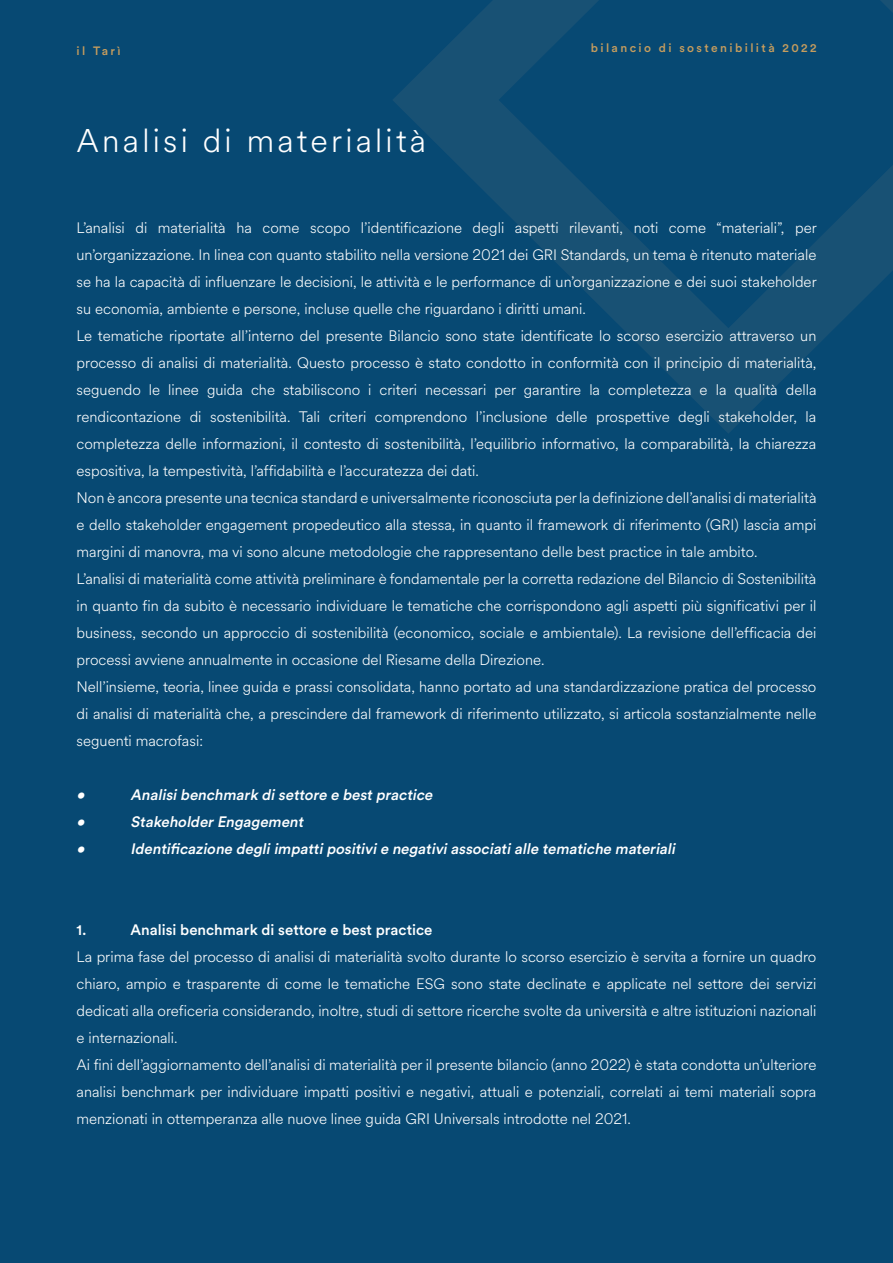
<style>
.page{position:relative;width:893px;height:1263px;background:#074973}
.page>*{position:absolute;margin:0;border:0;box-sizing:border-box;transform-origin:0 0}
.Titoli{font:300 32.4px "Circular Spotify Text";letter-spacing:.1em;color:#fff}
.Paragrafo{font:300 15px/27px "Circular Spotify Text";color:#fff;text-align:justify}
.Paragrafo-2{font:italic 500 15px "Circular Std";color:#fff}
.Paragrafo-3{font:500 15px "Circular Std";color:#fff}
.t1{font:500 12px "Circular Std";letter-spacing:.2em;color:#c69d5e}
</style>
<div class="page">
<svg style="left:393px;top:0;width:500px;height:433px"></svg>
<p class="t1" style="left:77px;top:43px;width:46px">il Tarì</p>
<p class="t1" style="left:591px;top:40px;width:227px">bilancio di sostenibilità 2022</p>
<p class="Titoli" style="left:77px;top:118px;width:351px">Analisi di materialità</p>
<p class="Paragrafo" style="left:77px;top:214px;width:742px">L’analisi di materialità ha come scopo l’identificazione degli aspetti rilevanti, noti come “materiali”, per un’organizzazione. In linea con quanto stabilito nella versione 2021 dei GRI Standards, un tema è ritenuto materiale se ha la capacità di influenzare le decisioni, le attività e le performance di un’organizzazione e dei suoi stakeholder su economia, ambiente e persone, incluse quelle che riguardano i diritti umani.</p>
<p class="Paragrafo" style="left:77px;top:322px;width:741px">Le tematiche riportate all’interno del presente Bilancio sono state identificate lo scorso esercizio attraverso un processo di analisi di materialità. Questo processo è stato condotto in conformità con il principio di materialità, seguendo le linee guida che stabiliscono i criteri necessari per garantire la completezza e la qualità della rendicontazione di sostenibilità. Tali criteri comprendono l’inclusione delle prospettive degli stakeholder, la completezza delle informazioni, il contesto di sostenibilità, l’equilibrio informativo, la comparabilità, la chiarezza espositiva, la tempestività, l’affidabilità e l’accuratezza dei dati.</p>
<p class="Paragrafo" style="left:77px;top:484px;width:741px">Non è ancora presente una tecnica standard e universalmente riconosciuta per la definizione dell’analisi di materialità e dello stakeholder engagement propedeutico alla stessa, in quanto il framework di riferimento (GRI) lascia ampi margini di manovra, ma vi sono alcune metodologie che rappresentano delle best practice in tale ambito.</p>
<p class="Paragrafo" style="left:77px;top:565px;width:741px">L’analisi di materialità come attività preliminare è fondamentale per la corretta redazione del Bilancio di Sostenibilità in quanto fin da subito è necessario individuare le tematiche che corrispondono agli aspetti più significativi per il business, secondo un approccio di sostenibilità (economico, sociale e ambientale). La revisione dell’efficacia dei processi avviene annualmente in occasione del Riesame della Direzione.</p>
<p class="Paragrafo" style="left:77px;top:673px;width:741px">Nell’insieme, teoria, linee guida e prassi consolidata, hanno portato ad una standardizzazione pratica del processo di analisi di materialità che, a prescindere dal framework di riferimento utilizzato, si articola sostanzialmente nelle seguenti macrofasi:</p>
<p class="Paragrafo-2" style="left:77px;top:785px;width:13px">•</p>
<p class="Paragrafo-2" style="left:131px;top:785px;width:307px">Analisibenchmark disettore e bestpractice</p>
<p class="Paragrafo-2" style="left:77px;top:812px;width:13px">•</p>
<p class="Paragrafo-2" style="left:131px;top:812px;width:178px">StakeholderEngagement</p>
<p class="Paragrafo-2" style="left:77px;top:839px;width:13px">•</p>
<p class="Paragrafo-2" style="left:131px;top:839px;width:549px">Identificazione degliimpattipositivie negativiassociatialle tematiche materiali</p>
<p class="Paragrafo-3" style="left:77px;top:920px;width:11px">1.</p>
<p class="Paragrafo-3" style="left:131px;top:920px;width:303px">Analisi benchmark di settore e best practice</p>
<p class="Paragrafo" style="left:77px;top:943px;width:741px">La prima fase del processo di analisi di materialità svolto durante lo scorso esercizio è servita a fornire un quadro chiaro, ampio e trasparente di come le tematiche ESG sono state declinate e applicate nel settore dei servizi dedicati alla oreficeria considerando, inoltre, studi di settore ricerche svolte da università e altre istituzioni nazionali e internazionali.</p>
<p class="Paragrafo" style="left:77px;top:1051px;width:741px">Ai fini dell’aggiornamento dell’analisi di materialità per il presente bilancio (anno 2022) è stata condotta un’ulteriore analisi benchmark per individuare impatti positivi e negativi, attuali e potenziali, correlati ai temi materiali sopra menzionati in ottemperanza alle nuove linee guida GRI Universals introdotte nel 2021.</p>
</div>
